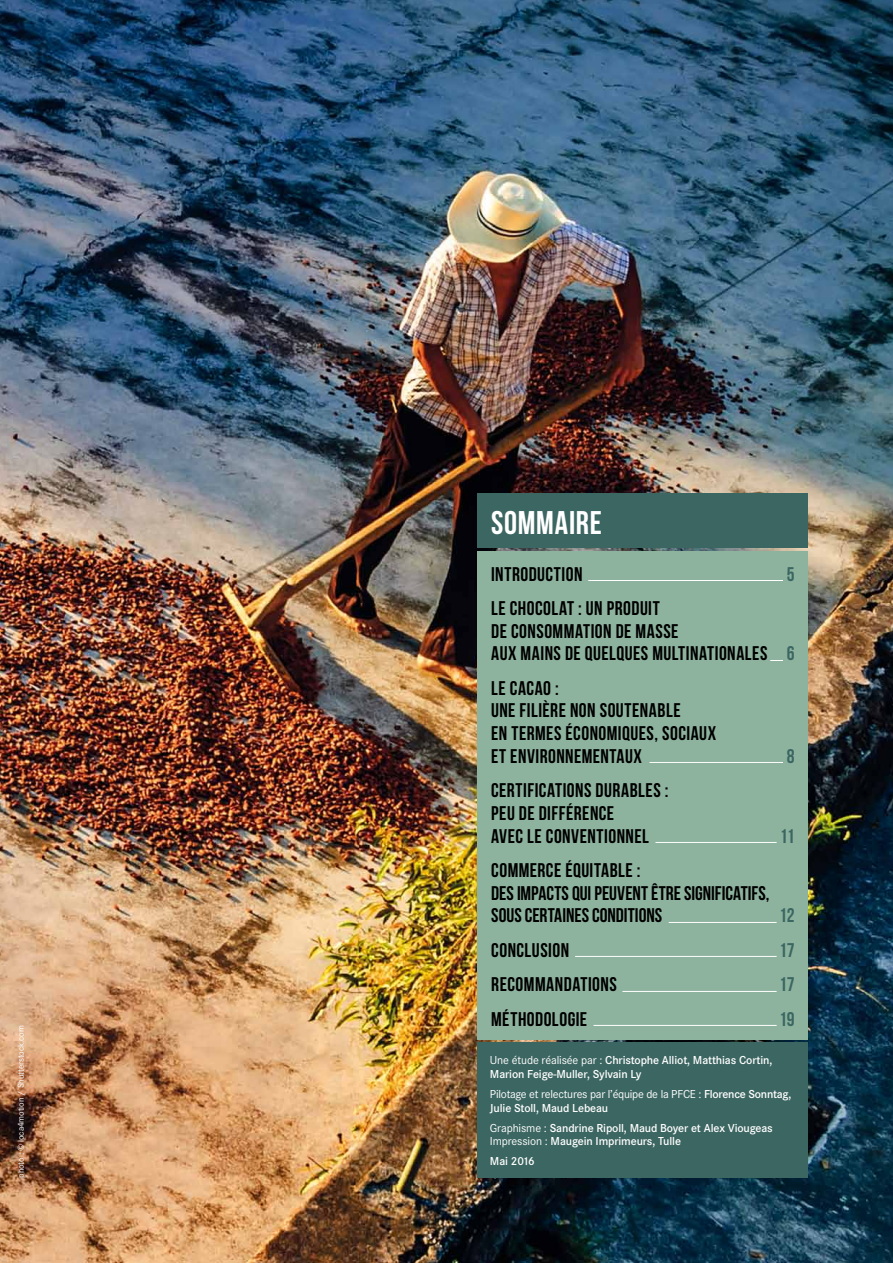
<style>
.page{position:relative;width:893px;height:1263px;background:#fff}
.page>*{position:absolute;margin:0;border:0;box-sizing:border-box;transform-origin:0 0}
.t1{font:32.85px "Bebas Neue";letter-spacing:.025em;color:#fff}
.t2{font:19.8px/22.8px "Bebas Neue";letter-spacing:.025em;color:#000}
.t3{font:19.8px/22.8px "Bebas Neue";color:#000}
.t4{font:19.8px/34.3px "Bebas Neue";letter-spacing:-.01em;color:#3c6662;text-align:justify}
.t5{font:600 12px/13.8px "Corporate S";letter-spacing:-.01em;color:#fff}
.t6{font:12px/13.8px "Corporate S";letter-spacing:-.02em;color:#fff}
.t7{font:9px "Corporate S";letter-spacing:-.01em;color:#fff}
.s1{font-weight:400}
.s2{font-weight:600}
</style>
<div class="page">
<img style="left:0;top:0;width:893px;height:1263px">
<div style="left:477px;top:551px;width:331px;height:488px;background:#8db39e"></div>
<div style="left:477px;top:493px;width:331px;height:55px;background:#3c6662"></div>
<hr style="left:588px;top:580px;width:195px;height:1px;background:#fff">
<svg style="left:770px;top:660px;width:13px;height:1px"></svg>
<hr style="left:649px;top:762px;width:134px;height:1px;background:#fff">
<hr style="left:655px;top:842px;width:122px;height:1px;background:#fff">
<hr style="left:669px;top:922px;width:108px;height:1px;background:#fff">
<hr style="left:575px;top:956px;width:202px;height:1px;background:#fff">
<hr style="left:622px;top:991px;width:155px;height:1px;background:#fff">
<hr style="left:594px;top:1025px;width:183px;height:1px;background:#fff">
<div style="left:477px;top:1042px;width:331px;height:136px;background:#3c6662"></div>
<p class="t7" style="left:16px;top:1178px;width:154px;rotate:-90deg">photo : © loca4motion / Shutterstock.com</p>
<h1 class="t1" style="left:491px;top:504px;width:112px">SOMMAIRE</h1>
<p class="t2" style="left:491px;top:556px;width:170px;line-height:34.3px">INTRODUCTION<br>LE CHOCOLAT : UN PRODUIT</p>
<p class="t2" style="left:491px;top:619px;width:278px">DE CONSOMMATION DE MASSE<br>AUX MAINS DE QUELQUES MULTINATIONALES</p>
<p class="t2" style="left:491px;top:676px;width:226px">LE CACAO :<br>UNE FILIÈRE NON SOUTENABLE<br>EN TERMES ÉCONOMIQUES, SOCIAUX<br>ET ENVIRONNEMENTAUX</p>
<p class="t2" style="left:491px;top:779px;width:179px">CERTIFICATIONS DURABLES :<br>PEU DE DIFFÉRENCE<br>AVEC LE CONVENTIONNEL</p>
<p class="t3" style="left:491px;top:858px;width:280px">COMMERCE ÉQUITABLE :<br>DES IMPACTS QUI PEUVENT ÊTRE SIGNIFICATIFS,<br>SOUS CERTAINES CONDITIONS</p>
<p class="t2" style="left:491px;top:932px;width:127px;line-height:34.3px">CONCLUSION<br>RECOMMANDATIONS<br>MÉTHODOLOGIE</p>
<p class="t4" style="left:787px;top:556px;width:9px">5</p>
<p class="t4" style="left:787px;top:636px;width:9px">6</p>
<p class="t4" style="left:787px;top:739px;width:9px">8</p>
<p class="t4" style="left:780px;top:818px;width:16px">11</p>
<p class="t4" style="left:779px;top:898px;width:17px">12<br>17<br>17<br>19</p>
<p class="t5" style="left:490px;top:1054px;width:284px"><span class="s1">Une étude réalisée par :</span> Christophe Alliot, Matthias Cortin,<br>Marion Feige-Muller, Sylvain Ly</p>
<p class="t6" style="left:490px;top:1087px;width:303px">Pilotage et relectures par l’équipe de la PFCE : <span class="s2">Florence Sonntag,<br>Julie Stoll, Maud Lebeau</span></p>
<p class="t5" style="left:490px;top:1121px;width:284px"><span class="s1">Graphisme :</span> Sandrine Ripoll, Maud Boyer et Alex Viougeas<br><span class="s1">Impression :</span> Maugein Imprimeurs, Tulle</p>
<p class="t5" style="left:490px;top:1154px;width:46px">Mai 2016</p>
</div>
